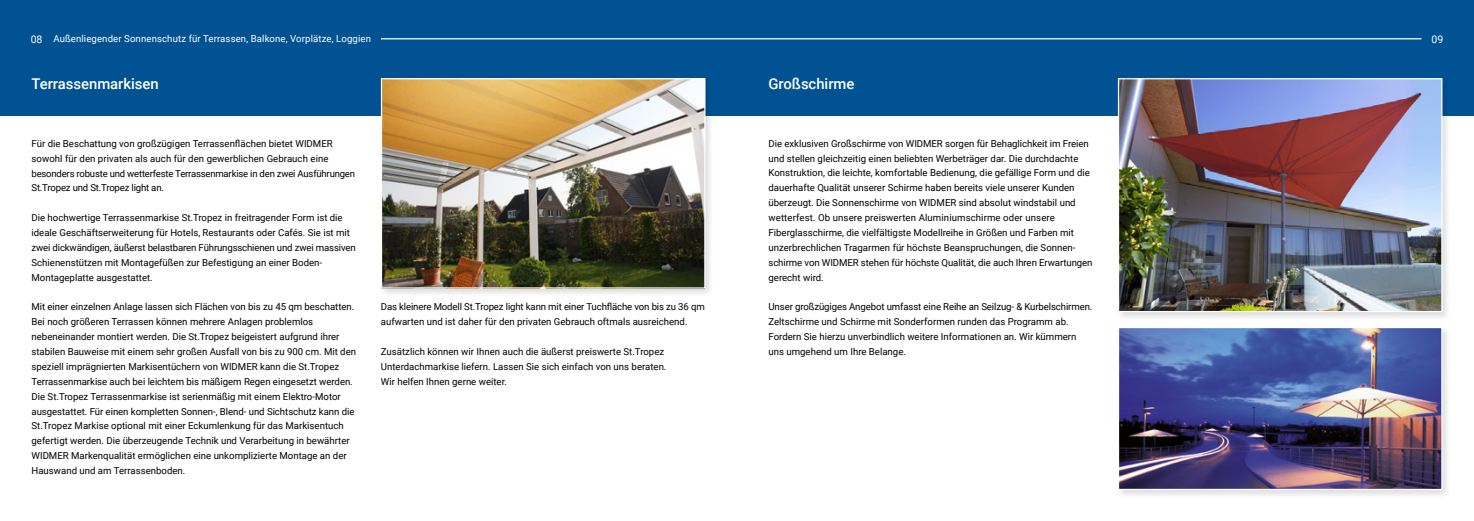
<style>
.page{position:relative;width:1474px;height:521px;background:#fff}
.page>*{position:absolute;margin:0;border:0;box-sizing:border-box;transform-origin:0 0}
.t1{font:500 14.88px "Roboto";letter-spacing:-.005em;color:#fff}
.t2{font:10.5px "Roboto";color:#fff}
.t3{font:9.62px/14.9px "Roboto";color:#000}
.t4{font:9.62px "Roboto";letter-spacing:.01em;color:#fff}
.t5{font:9.62px "Roboto";letter-spacing:-.02em;color:#000}
.t6{font:9.54px "Roboto";letter-spacing:-.02em;color:#000}
</style>
<div class="page">
<div style="left:0;top:0;width:1473px;height:115px;background:#005293"></div>
<hr style="left:381px;top:38px;width:1040px;height:1px;background:#fff">
<div style="left:379px;top:76px;width:335px;height:222px;background:#000;opacity:.13"></div>
<img style="left:383px;top:80px;width:320px;height:207px">
<div style="left:381px;top:78px;width:324px;height:211px;border:1px solid #fff"></div>
<div style="left:1115px;top:76px;width:336px;height:245px;background:#000;opacity:.13"></div>
<img style="left:1119px;top:80px;width:321px;height:230px">
<div style="left:1117px;top:78px;width:325px;height:234px;border:1px solid #fff"></div>
<div style="left:1115px;top:325px;width:336px;height:174px;background:#000;opacity:.13"></div>
<img style="left:1119px;top:329px;width:321px;height:159px">
<div style="left:1117px;top:327px;width:325px;height:163px;border:1px solid #fff"></div>
<p class="t4" style="left:53px;top:32px;width:319px">Außenliegender Sonnenschutz für Terrassen, Balkone, Vorplätze, Loggien</p>
<p class="t2" style="left:31px;top:32px;width:13px">08</p>
<p class="t2" style="left:1431px;top:32px;width:13px">09</p>
<h1 class="t1" style="left:32px;top:74px;width:129px">Terrassenmarkisen</h1>
<h1 class="t1" style="left:768px;top:74px;width:87px">Großschirme</h1>
<p class="t3" style="left:31px;top:136px;width:303px">Für die Beschattung von großzügigen Terrassenflächen bietet WIDMER sowohl für den privaten als auch für den gewerblichen Gebrauch eine</p>
<p class="t6" style="left:32px;top:166px;width:325px">besonders robuste und wetterfeste Terrassenmarkise in den zwei Ausführungen</p>
<p class="t5" style="left:32px;top:181px;width:134px">St.Tropez und St.Tropez light an.</p>
<p class="t3" style="left:32px;top:210px;width:326px">Die hochwertige Terrassenmarkise St.Tropez in freitragender Form ist die ideale Geschäftserweiterung für Hotels, Restaurants oder Cafés. Sie ist mit zwei dickwändigen, äußerst belastbaren Führungsschienen und zwei massiven Schienenstützen mit Montagefüßen zur Befestigung an einer Boden-Montageplatte ausgestattet.</p>
<p class="t3" style="left:32px;top:299px;width:326px">Mit einer einzelnen Anlage lassen sich Flächen von bis zu 45 qm beschatten.<br>Bei noch größeren Terrassen können mehrere Anlagen problemlos nebeneinander montiert werden. Die St.Tropez beigeistert aufgrund ihrer stabilen Bauweise mit einem sehr großen Ausfall von bis zu 900 cm. Mit den speziell imprägnierten Markisentüchern von WIDMER kann die St.Tropez Terrassenmarkise auch bei leichtem bis mäßigem Regen eingesetzt werden.<br>Die St.Tropez Terrassenmarkise ist serienmäßig mit einem Elektro-Motor ausgestattet. Für einen kompletten Sonnen-, Blend- und Sichtschutz kann die St.Tropez Markise optional mit einer Eckumlenkung für das Markisentuch gefertigt werden. Die überzeugende Technik und Verarbeitung in bewährter WIDMER Markenqualität ermöglichen eine unkomplizierte Montage an der Hauswand und am Terrassenboden.</p>
<p class="t3" style="left:381px;top:299px;width:325px">Das kleinere Modell St.Tropez light kann mit einer Tuchfläche von bis zu 36 qm aufwarten und ist daher für den privaten Gebrauch oftmals ausreichend.</p>
<p class="t3" style="left:381px;top:344px;width:287px">Zusätzlich können wir Ihnen auch die äußerst preiswerte St.Tropez<br>Unterdachmarkise liefern. Lassen Sie sich einfach von uns beraten.<br>Wir helfen Ihnen gerne weiter.</p>
<p class="t3" style="left:768px;top:135px;width:325px">Die exklusiven Großschirme von WIDMER sorgen für Behaglichkeit im Freien und stellen gleichzeitig einen beliebten Werbeträger dar. Die durchdachte Konstruktion, die leichte, komfortable Bedienung, die gefällige Form und die dauerhafte Qualität unserer Schirme haben bereits viele unserer Kunden überzeugt. Die Sonnenschirme von WIDMER sind absolut windstabil und wetterfest. Ob unsere preiswerten Aluminiumschirme oder unsere Fiberglasschirme, die vielfältigste Modellreihe in Größen und Farben mit unzerbrechlichen Tragarmen für höchste Beanspruchungen, die Sonnen&shy;schirme von WIDMER stehen für höchste Qualität, die auch Ihren Erwartungen gerecht wird.</p>
<p class="t3" style="left:768px;top:299px;width:325px">Unser großzügiges Angebot umfasst eine Reihe an Seilzug- &amp; Kurbelschirmen.<br>Zeltschirme und Schirme mit Sonderformen runden das Programm ab.<br>Fordern Sie hierzu unverbindlich weitere Informationen an. Wir kümmern uns umgehend um Ihre Belange.</p>
</div>
